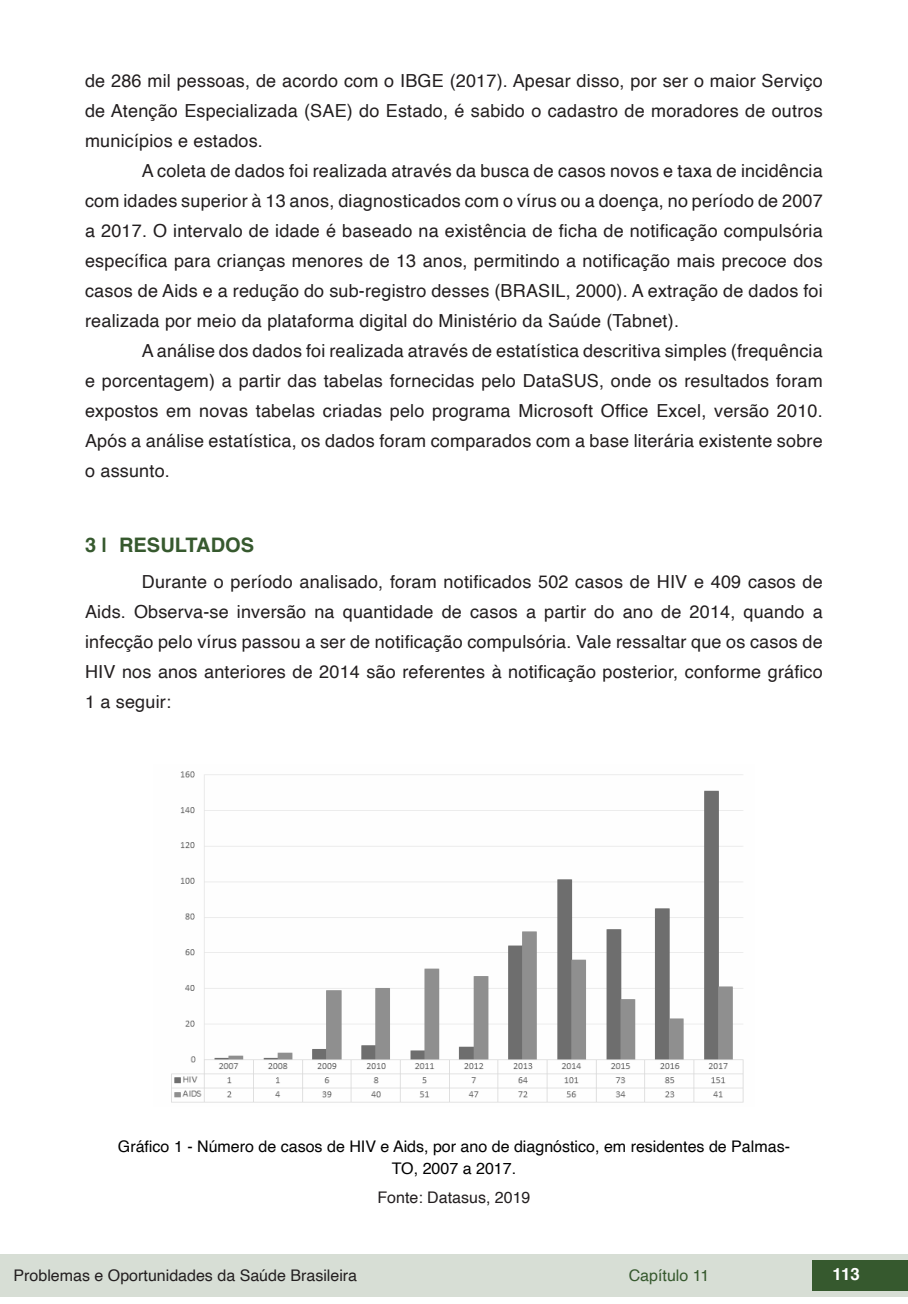
<style>
.page{position:relative;width:908px;height:1304px;background:#fff}
.page>*{position:absolute;margin:0;border:0;box-sizing:border-box;transform-origin:0 0}
.t1{font:700 20px "Helvetica";color:#36592e}
.txt{font:18px/30px "Helvetica";letter-spacing:.01em;color:#231f20;text-align:justify}
.t2{font:700 16.8px "Helvetica";color:#fff}
.info_tab_graf_imag{font:16px/22px "Helvetica";color:#000;text-align:center}
.fonte_tab_gra_imag{font:16px "Helvetica";color:#231f20}
.t3{font:16px "Helvetica";color:#36592e}
</style>
<div class="page">
<div style="left:0;top:1254px;width:906px;height:43px;background:#d7ded5"></div>
<div style="left:812px;top:1261px;width:95px;height:30px;background:#36592e"></div>
<img style="left:171px;top:771px;width:573px;height:332px">
<p class="txt" style="left:85px;top:66px;width:738px">de 286 mil pessoas, de acordo com o IBGE (2017). Apesar disso, por ser o maior Serviço de Atenção Especializada (SAE) do Estado, é sabido o cadastro de moradores de outros municípios e estados.</p>
<p class="txt" style="left:85px;top:156px;width:738px;text-indent:57px">A coleta de dados foi realizada através da busca de casos novos e taxa de incidência com idades superior à 13 anos, diagnosticados com o vírus ou a doença, no período de 2007 a 2017. O intervalo de idade é baseado na existência de ficha de notificação compulsória específica para crianças menores de 13 anos, permitindo a notificação mais precoce dos casos de Aids e a redução do sub-registro desses (BRASIL, 2000). A extração de dados foi realizada por meio da plataforma digital do Ministério da Saúde (Tabnet).</p>
<p class="txt" style="left:85px;top:336px;width:738px;text-indent:57px">A análise dos dados foi realizada através de estatística descritiva simples (frequência e porcentagem) a partir das tabelas fornecidas pelo DataSUS, onde os resultados foram expostos em novas tabelas criadas pelo programa Microsoft Office Excel, versão 2010.<br>Após a análise estatística, os dados foram comparados com a base literária existente sobre o assunto.</p>
<p class="t1" style="left:85px;top:529px;width:170px">3 | RESULTADOS</p>
<p class="txt" style="left:85px;top:567px;width:738px;text-indent:57px">Durante o período analisado, foram notificados 502 casos de HIV e 409 casos de Aids. Observa-se inversão na quantidade de casos a partir do ano de 2014, quando a infecção pelo vírus passou a ser de notificação compulsória. Vale ressaltar que os casos de HIV nos anos anteriores de 2014 são referentes à notificação posterior, conforme gráfico 1 a seguir:</p>
<p class="info_tab_graf_imag" style="left:118px;top:1135px;width:673px">Gráfico 1 - Número de casos de HIV e Aids, por ano de diagnóstico, em residentes de Palmas-<br>TO, 2007 a 2017.</p>
<p class="fonte_tab_gra_imag" style="left:377px;top:1185px;width:154px">Fonte: Datasus, 2019</p>
<p class="fonte_tab_gra_imag" style="left:14px;top:1263px;width:345px">Problemas e Oportunidades da Saúde Brasileira</p>
<p class="t3" style="left:628px;top:1263px;width:82px">Capítulo 11</p>
<p class="t2" style="left:832px;top:1261px;width:29px">113</p>
</div>
